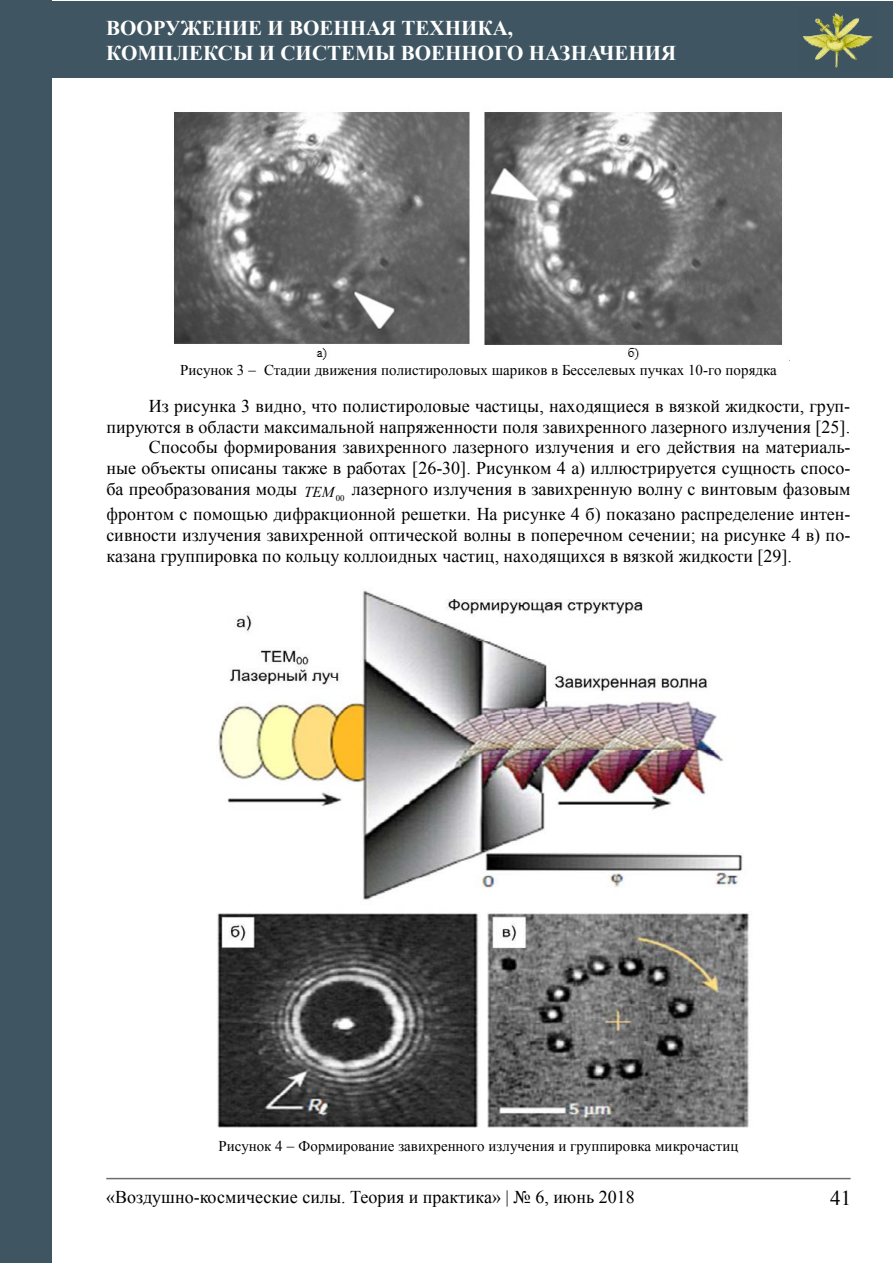
<style>
.page{position:relative;width:893px;height:1263px;background:#fff}
.page>*{position:absolute;margin:0;border:0;box-sizing:border-box;transform-origin:0 0}
.t1{font:700 21px/25.2px "Times New Roman";color:#fff}
.t2{font:21px "Times New Roman";color:#000}
.t3{font:18px/20.9px "Times New Roman";color:#000;text-align:right}
.t4{font:15px "Times New Roman";color:#000}
</style>
<div class="page">
<div style="left:0;top:1px;width:892px;height:76px;background:#3f5662"></div>
<img style="left:803px;top:13px;width:70px;height:55px">
<div style="left:0;top:1px;width:51px;height:1262px;background:#3f5662"></div>
<hr style="left:106px;top:1178px;width:745px;height:1px;background:#6d6e71">
<img style="left:174px;top:112px;width:608px;height:248px">
<img style="left:217px;top:590px;width:532px;height:537px">
<p class="t1" style="left:106px;top:14px;width:571px">вооружение и военная техника,<br>комплексы и системы военного назначения</p>
<p class="t4" style="left:180px;top:360px;width:598px">Рисунок 3 − Стадии движения полистироловых шариков в Бесселевых пучках 10-го порядка</p>
<p class="t3" style="left:106px;top:395px;width:746px">Из рисунка 3 видно, что полистироловые частицы, находящиеся в вязкой жидкости, груп&shy;пируются в области максимальной напряженности поля завихренного лазерного излучения [25].<br>Способы формирования завихренного лазерного излучения и его действия на материаль-<br>ные объекты описаны также в работах [26-30]. Рисунком 4 а) иллюстрируется сущность спосо&shy;ба преобразования моды <sub>TEM</sub><sub>00</sub> лазерного излучения в завихренную волну с винтовым фазовым</p>
<p class="t3" style="left:106px;top:504px;width:746px;text-align:justify">фронтом с помощью дифракционной решетки. На рисунке 4 б) показано распределение интен&shy;сивности излучения завихренной оптической волны в поперечном сечении; на рисунке 4 в) по&shy;казана группировка по кольцу коллоидных частиц, находящихся в вязкой жидкости [29].</p>
<p class="t4" style="left:218px;top:1136px;width:522px">Рисунок 4 − Формирование завихренного излучения и группировка микрочастиц</p>
<p class="t3" style="left:106px;top:1186px;width:530px">«Воздушно-космические силы. Теория и практика» | № 6, июнь 2018</p>
<p class="t2" style="left:830px;top:1183px;width:22px">41</p>
</div>
